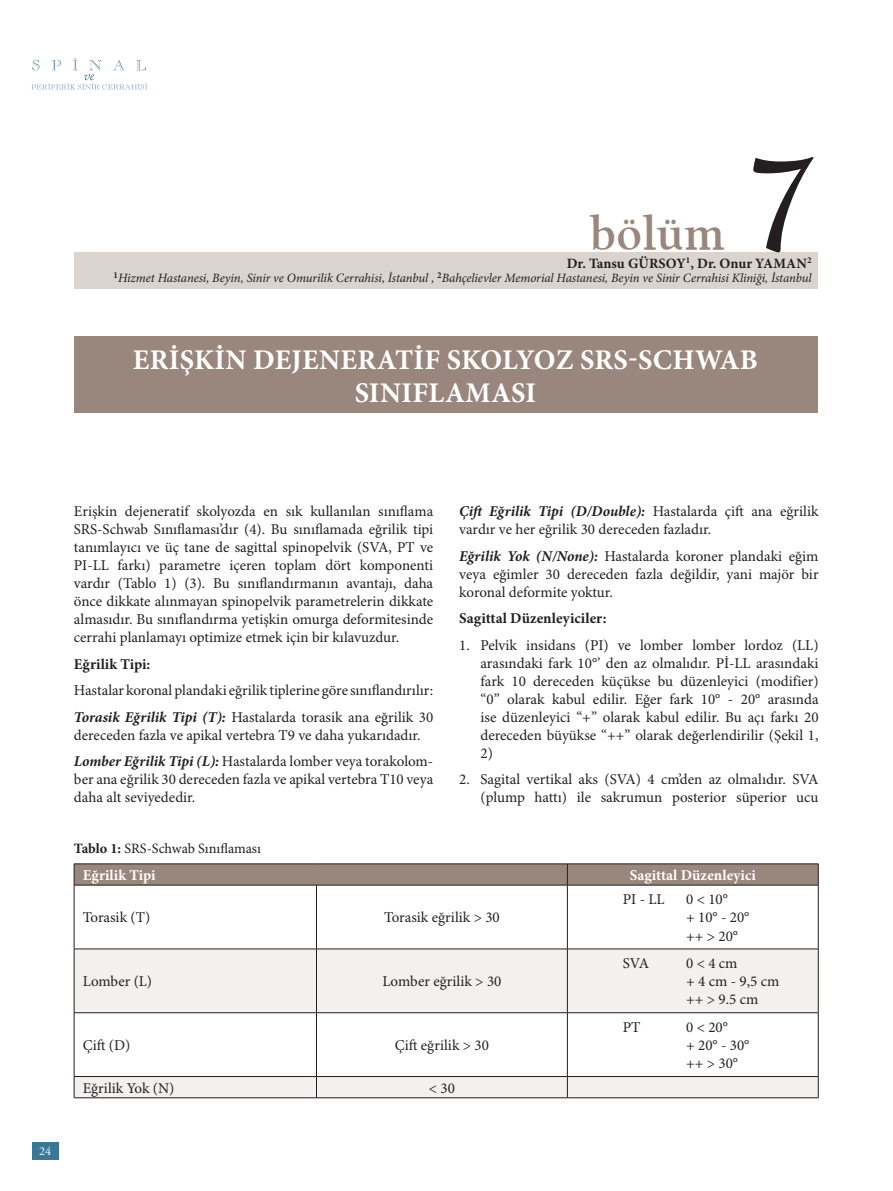
<style>
.page{position:relative;width:893px;height:1191px;background:#fff}
.page>*{position:absolute;margin:0;border:0;box-sizing:border-box;transform-origin:0 0}
.t1{font:700 139.5px "Berkeley";color:#231f20}
.t2{font:700 49.5px "Berkeley";color:#99877d}
.t3{font:700 28.5px/33px "Minion Pro";letter-spacing:.01em;color:#fff;text-align:center}
.t4{font:15px/18px "Minion Pro";color:#231f20}
.t5{font:700 15px "Minion Pro";letter-spacing:.005em;color:#231f20}
.t6{font:700 15px "Minion Pro";letter-spacing:.005em;color:#fff}
.t7{font:700 14.25px "Minion Pro";color:#231f20}
.t8{font:14.25px "Minion Pro";letter-spacing:-.005em;color:#231f20}
.t9{font:italic 12.75px "Minion Pro";letter-spacing:-.01em;color:#231f20}
.t10{font:12px "Adobe Garamond Pro";color:#fff}
.s1{font-weight:700;font-style:italic}
.s2{font-weight:700}
</style>
<div class="page">
<div style="left:32px;top:1141px;width:26px;height:18px;background:#3b7898"></div>
<svg style="left:31px;top:58px;width:116px;height:32px"></svg>
<div style="left:74px;top:252px;width:744px;height:37px;background:#dbd3ce"></div>
<div style="left:74px;top:336px;width:744px;height:76px;background:#99877d"></div>
<svg style="left:75px;top:949px;width:743px;height:148px;fill:#f3f0ee"></svg>
<hr style="left:74px;top:863px;width:242px;height:1px;background:#231f20">
<hr style="left:316px;top:863px;width:251px;height:1px;background:#231f20">
<hr style="left:567px;top:863px;width:251px;height:1px;background:#231f20">
<svg style="left:74px;top:864px;width:745px;height:21px;background:#948379"></svg>
<hr style="left:74px;top:885px;width:242px;height:1px;background:#231f20">
<hr style="left:74px;top:885px;width:1px;height:63px;background:#231f20">
<hr style="left:316px;top:885px;width:251px;height:1px;background:#231f20">
<hr style="left:316px;top:885px;width:1px;height:63px;background:#231f20">
<hr style="left:567px;top:885px;width:251px;height:1px;background:#231f20">
<hr style="left:567px;top:885px;width:1px;height:63px;background:#231f20">
<hr style="left:818px;top:885px;width:1px;height:63px;background:#231f20">
<hr style="left:74px;top:948px;width:242px;height:1px;background:#231f20">
<hr style="left:74px;top:949px;width:1px;height:63px;background:#231f20">
<hr style="left:316px;top:948px;width:251px;height:1px;background:#231f20">
<hr style="left:316px;top:949px;width:1px;height:63px;background:#231f20">
<hr style="left:567px;top:948px;width:251px;height:1px;background:#231f20">
<hr style="left:567px;top:949px;width:1px;height:63px;background:#231f20">
<hr style="left:818px;top:949px;width:1px;height:63px;background:#231f20">
<hr style="left:74px;top:1012px;width:242px;height:1px;background:#231f20">
<hr style="left:74px;top:1013px;width:1px;height:63px;background:#231f20">
<hr style="left:316px;top:1012px;width:251px;height:1px;background:#231f20">
<hr style="left:316px;top:1013px;width:1px;height:63px;background:#231f20">
<hr style="left:567px;top:1012px;width:251px;height:1px;background:#231f20">
<hr style="left:567px;top:1013px;width:1px;height:63px;background:#231f20">
<hr style="left:818px;top:1013px;width:1px;height:63px;background:#231f20">
<hr style="left:74px;top:1076px;width:242px;height:1px;background:#231f20">
<svg style="left:74px;top:1077px;width:1px;height:20px"></svg>
<hr style="left:316px;top:1076px;width:251px;height:1px;background:#231f20">
<svg style="left:316px;top:1076px;width:1px;height:21px"></svg>
<hr style="left:567px;top:1076px;width:251px;height:1px;background:#231f20">
<svg style="left:567px;top:1076px;width:1px;height:21px"></svg>
<svg style="left:818px;top:1076px;width:1px;height:21px"></svg>
<hr style="left:74px;top:1097px;width:242px;height:1px;background:#231f20">
<hr style="left:316px;top:1097px;width:251px;height:1px;background:#231f20">
<hr style="left:567px;top:1097px;width:251px;height:1px;background:#231f20">
<h2 class="t2" style="left:590px;top:204px;width:136px">bölüm</h2>
<h1 class="t1" style="left:743px;top:120px;width:76px">7</h1>
<p class="t7" style="left:567px;top:253px;width:246px">Dr. Tansu GÜRSOY<sup>1</sup>, Dr. Onur YAMAN<sup>2</sup></p>
<p class="t9" style="left:114px;top:270px;width:700px"><sup>1</sup>Hizmet Hastanesi, Beyin, Sinir ve Omurilik Cerrahisi, İstanbul , <sup>2</sup>Bahçelievler Memorial Hastanesi, Beyin ve Sinir Cerrahisi Kliniği, İstanbul</p>
<h3 class="t3" style="left:133px;top:343px;width:627px">ERIŞKIN DEJENERATIF SKOLYOZ SRS-SCHWAB<br>SINIFLAMASI</h3>
<p class="t10" style="left:39px;top:1143px;width:14px">24</p>
<p class="t4" style="left:74px;top:503px;width:361px;text-align:justify">Erişkin dejeneratif skolyozda en sık kullanılan sınıflama SRS-Schwab Sınıflaması’dır (4). Bu sınıflamada eğrilik tipi tanımlayıcı ve üç tane de sagittal spinopelvik (SVA, PT ve PI-LL farkı) parametre içeren toplam dört komponenti vardır (Tablo 1) (3). Bu sınıflandırmanın avantajı, daha önce dikkate alınmayan spinopelvik parametrelerin dikkate almasıdır. Bu sınıflandırma yetişkin omurga deformitesinde cerrahi planlamayı optimize etmek için bir kılavuzdur.</p>
<p class="t5" style="left:74px;top:653px;width:78px">Eğrilik Tipi:</p>
<p class="t4" style="left:74px;top:678px;width:361px;line-height:26.5px">Hastalar koronal plandaki eğrilik tiplerine göre sınıflandırılır:<br><span class="s1">Torasik Eğrilik Tipi (T):</span> Hastalarda torasik ana eğrilik 30</p>
<p class="t4" style="left:74px;top:722px;width:361px;line-height:26.5px">dereceden fazla ve apikal vertebra T9 ve daha yukarıdadır.<br><span class="s1">Lomber Eğrilik Tipi (L):</span> Hastalarda lomber veya torakolom-</p>
<p class="t4" style="left:74px;top:771px;width:361px">ber ana eğrilik 30 dereceden fazla ve apikal vertebra T10 veya daha alt seviyededir.</p>
<p class="t4" style="left:459px;top:503px;width:361px"><span class="s1">Çift Eğrilik Tipi (D/Double):</span> Hastalarda çift ana eğrilik vardır ve her eğrilik 30 dereceden fazladır.</p>
<p class="t4" style="left:459px;top:547px;width:361px;text-align:justify"><span class="s1">Eğrilik Yok (N/None):</span> Hastalarda koroner plandaki eğim veya eğimler 30 dereceden fazla değildir, yani majör bir koronal deformite yoktur.</p>
<p class="t5" style="left:459px;top:608px;width:149px">Sagittal Düzenleyiciler:</p>
<p class="t4" style="left:480px;top:636px;width:340px;text-align:justify;text-indent:-21px">1. Pelvik insidans (PI) ve lomber lomber lordoz (LL) arasındaki fark 10°’ den az olmalıdır. Pİ-LL arasındaki fark 10 dereceden küçükse bu düzenleyici (modifier) “0” olarak kabul edilir. Eğer fark 10° - 20° arasında ise düzenleyici “+” olarak kabul edilir. Bu açı farkı 20 dereceden büyükse “++” olarak değerlendirilir (Şekil 1, 2)</p>
<p class="t4" style="left:459px;top:771px;width:361px;text-align:right">2. Sagital vertikal aks (SVA) 4 cm’den az olmalıdır. SVA (plump hattı) ile sakrumun posterior süperior ucu</p>
<p class="t8" style="left:74px;top:840px;width:189px"><span class="s2">Tablo 1:</span> SRS-Schwab Sınıflaması</p>
<p class="t6" style="left:83px;top:864px;width:74px">Eğrilik Tipi</p>
<p class="t6" style="left:630px;top:864px;width:128px">Sagittal Düzenleyici</p>
<p class="t4" style="left:83px;top:909px;width:69px">Torasik (T)</p>
<p class="t4" style="left:384px;top:909px;width:117px">Torasik eğrilik &gt; 30</p>
<p class="t4" style="left:623px;top:891px;width:43px">PI - LL</p>
<p class="t4" style="left:686px;top:891px;width:65px">0 &lt; 10°<br>+ 10° - 20° ++ &gt; 20°</p>
<p class="t4" style="left:83px;top:973px;width:71px">Lomber (L)</p>
<p class="t4" style="left:382px;top:973px;width:120px">Lomber eğrilik &gt; 30</p>
<p class="t4" style="left:83px;top:1037px;width:49px">Çift (D)</p>
<p class="t4" style="left:395px;top:1037px;width:96px">Çift eğrilik &gt; 30</p>
<p class="t4" style="left:83px;top:1079px;width:93px">Eğrilik Yok (N)</p>
<p class="t4" style="left:429px;top:1079px;width:28px">&lt; 30</p>
<p class="t4" style="left:623px;top:955px;width:28px">SVA</p>
<p class="t4" style="left:686px;top:955px;width:95px">0 &lt; 4 cm<br>+ 4 cm - 9,5 cm ++ &gt; 9.5 cm</p>
<p class="t4" style="left:623px;top:1019px;width:19px">PT</p>
<p class="t4" style="left:686px;top:1019px;width:65px">0 &lt; 20°<br>+ 20° - 30° ++ &gt; 30°</p>
</div>
